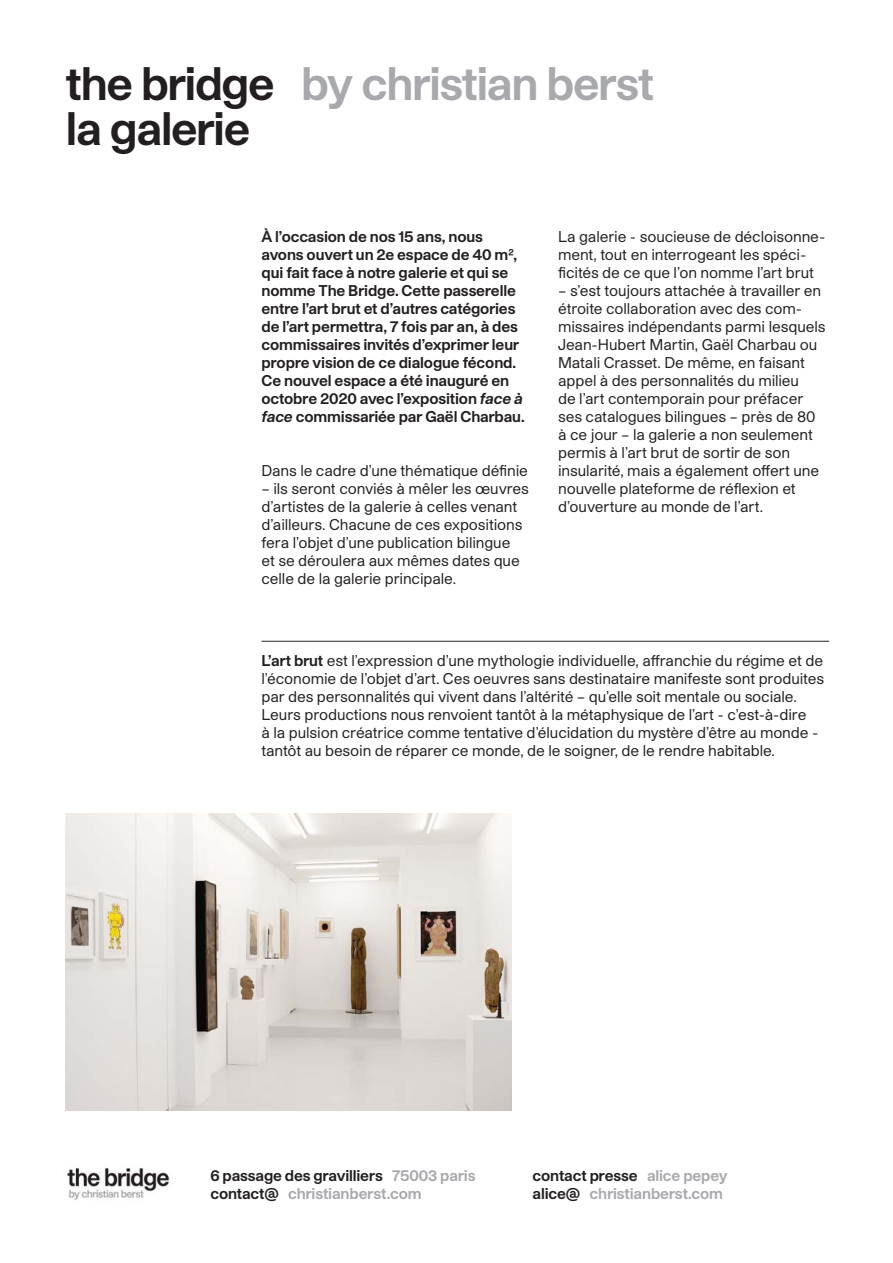
<style>
.page{position:relative;width:893px;height:1263px;background:#fff}
.page>*{position:absolute;margin:0;border:0;box-sizing:border-box;transform-origin:0 0}
.t1{font:700 45px "Studio Pro GCB";letter-spacing:-.03em;color:#a8a9ad}
.t2{font:700 45px "Studio Pro GCB";letter-spacing:-.03em;color:#231f20}
.t3{font:15px/18px "Studio Pro GCB";letter-spacing:-.01em;color:#231f20}
.t4{font:700 15px/18px "Studio Pro GCB";letter-spacing:-.01em;color:#231f20}
.t5{font:700 15px/18px "Studio Pro GCB";letter-spacing:-.01em;color:#a8a9ad}
.s1{color:#231f20}
.s2{font-style:italic}
.s3{font-weight:700}
.s4{color:#a8a9ad}
</style>
<div class="page">
<img style="left:67px;top:1168px;width:103px;height:32px">
<hr style="left:261px;top:641px;width:568px;height:1px;background:#231f20">
<img style="left:66px;top:814px;width:445px;height:297px">
<p class="t1" style="left:66px;top:52px;width:590px"><span class="s1">the bridge</span> by christian berst</p>
<p class="t2" style="left:66px;top:97px;width:186px">la galerie</p>
<p class="t4" style="left:261px;top:227px;width:265px">À l’occasion de nos 15 ans, nous avons ouvert un 2e espace de 40 m², qui fait face à notre galerie et qui se nomme The Bridge. Cette passerelle entre l’art brut et d’autres catégories de l’art permettra, 7 fois par an, à des commissaires invités d’exprimer leur propre vision de ce dialogue fécond.<br>Ce nouvel espace a été inauguré en octobre 2020 avec l’exposition <span class="s2">face à face</span> commissariée par Gaël Charbau.</p>
<p class="t3" style="left:261px;top:461px;width:268px">Dans le cadre d’une thématique définie</p>
<p class="t3" style="left:261px;top:479px;width:269px">– ils seront conviés à mêler les œuvres d’artistes de la galerie à celles venant d’ailleurs. Chacune de ces expositions fera l’objet d’une publication bilingue<br>et se déroulera aux mêmes dates que celle de la galerie principale.</p>
<p class="t3" style="left:558px;top:227px;width:269px">La galerie - soucieuse de décloisonne&shy;ment, tout en interrogeant les spéci&shy;ficités de ce que l’on nomme l’art brut</p>
<p class="t3" style="left:558px;top:281px;width:269px">– s’est toujours attachée à travailler en étroite collaboration avec des com&shy;missaires indépendants parmi lesquels Jean-Hubert Martin, Gaël Charbau ou Matali Crasset. De même, en faisant appel à des personnalités du milieu<br>de l’art contemporain pour préfacer ses catalogues bilingues – près de 80 à ce jour – la galerie a non seulement permis à l’art brut de sortir de son insularité, mais a également offert une nouvelle plateforme de réflexion et d’ouverture au monde de l’art.</p>
<p class="t3" style="left:261px;top:651px;width:564px"><span class="s3">L’art brut</span> est l’expression d’une mythologie individuelle, affranchie du régime et de l’économie de l’objet d’art. Ces oeuvres sans destinataire manifeste sont produites par des personnalités qui vivent dans l’altérité – qu’elle soit mentale ou sociale.<br>Leurs productions nous renvoient tantôt à la métaphysique de l’art - c’est-à-dire<br>à la pulsion créatrice comme tentative d’élucidation du mystère d’être au monde - tantôt au besoin de réparer ce monde, de le soigner, de le rendre habitable.</p>
<p class="t4" style="left:210px;top:1165px;width:266px">6 passage des gravilliers <span class="s4">75003 paris </span>contact@ <span class="s4">christianberst.com</span></p>
<p class="t5" style="left:533px;top:1165px;width:197px"><span class="s1">contact presse</span> alice pepey <span class="s1">alice@</span> christianberst.com</p>
</div>
